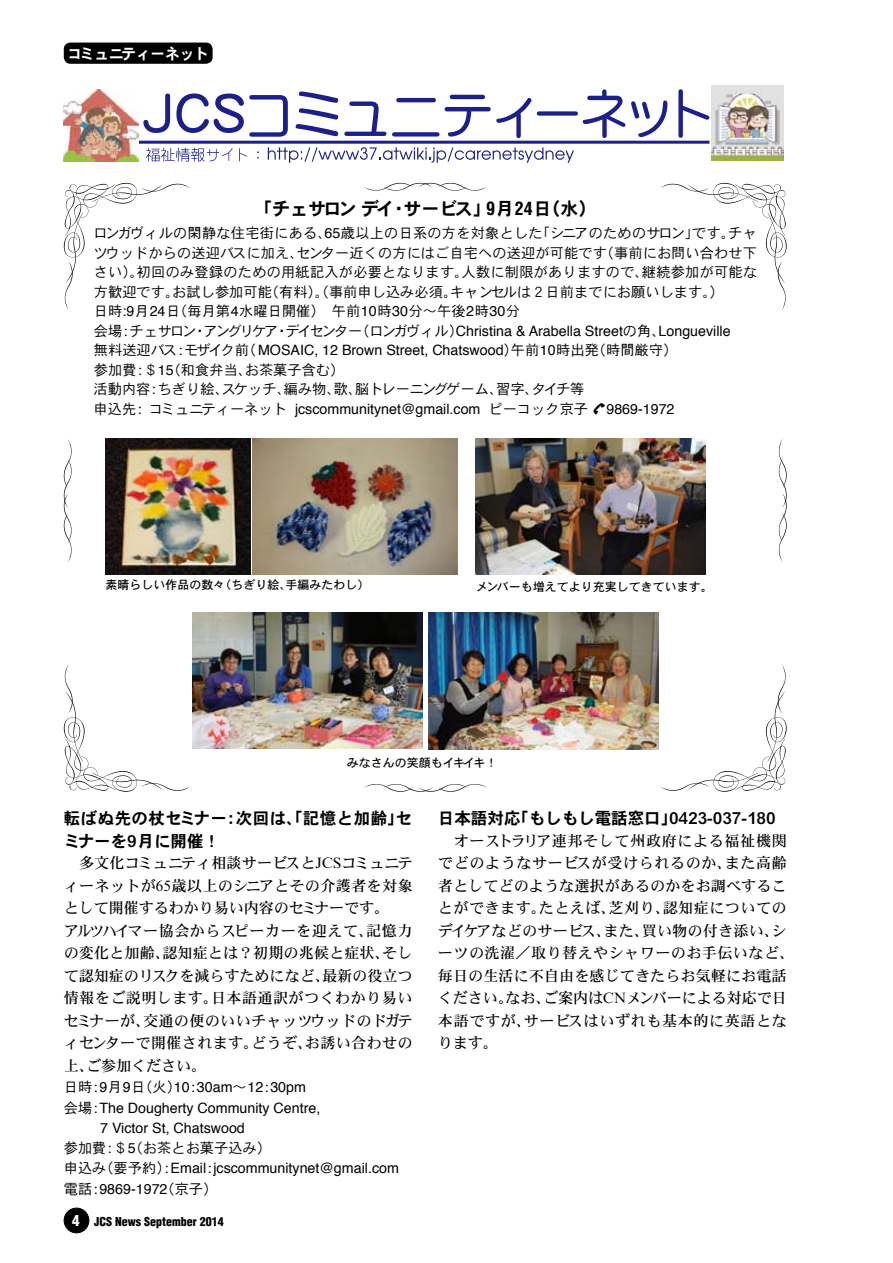
<style>
.page{position:relative;width:893px;height:1263px;background:#fff}
.page>*{position:absolute;margin:0;border:0;box-sizing:border-box;transform-origin:0 0}
.t1{font:18px "DFHS Gothic W7";color:#000}
.t2{font:16.5px/22.5px "DFHS Gothic W7";letter-spacing:.03em;color:#000}
.t3{font:16.5px "DFHS Gothic W7";color:#000}
.t4{font:15px/22.5px "DFHS Mincho W5";letter-spacing:.02em;color:#000}
.t5{font:15px "DFHS Gothic W7";color:#fff}
.t6{font:14.25px/19.5px "Helvetica";color:#000}
.t7{font:14.25px/19.5px "DFHS Gothic W3";letter-spacing:.005em;color:#000}
.t8{font:12px "DFHS Gothic W5";color:#000}
.t9{font:900 condensed 12px "Helvetica";color:#000}
.s1{font-family:"Helvetica";font-weight:700;font-stretch:condensed}
.s2{font-family:"Helvetica"}
.s3{font-family:"DFHS Gothic W3"}
.s4{font-size:15px;color:#fff}
</style>
<div class="page">
<div style="left:64px;top:1208px;width:25px;height:25px;background:#000;border-radius:50%"></div>
<div style="left:64px;top:1208px;width:25px;height:25px;border:1px solid #000;border-radius:50%"></div>
<svg style="left:146px;top:148px;width:87px;height:14px"></svg>
<svg style="left:239px;top:148px;width:8px;height:13px"></svg>
<hr style="left:139px;top:141px;width:570px;height:3px;background:#1d2088">
<svg style="left:143px;top:94px;width:27px;height:39px"></svg>
<svg style="left:176px;top:93px;width:112px;height:44px"></svg>
<svg style="left:296px;top:91px;width:42px;height:45px"></svg>
<svg style="left:344px;top:101px;width:42px;height:35px"></svg>
<svg style="left:392px;top:98px;width:47px;height:39px"></svg>
<svg style="left:445px;top:95px;width:86px;height:43px"></svg>
<div style="left:537px;top:111px;width:41px;height:5px;background:#1d2088;border-radius:2px"></div>
<svg style="left:583px;top:89px;width:42px;height:49px"></svg>
<svg style="left:631px;top:100px;width:36px;height:37px"></svg>
<svg style="left:678px;top:89px;width:31px;height:49px"></svg>
<svg style="left:268px;top:147px;width:306px;height:16px"></svg>
<img style="left:64px;top:89px;width:74px;height:72px">
<img style="left:712px;top:85px;width:72px;height:75px">
<div style="left:64px;top:43px;width:149px;height:21px;background:#000;border-radius:7px"></div>
<svg style="left:63px;top:182px;width:127px;height:128px"></svg>
<svg style="left:661px;top:182px;width:126px;height:128px"></svg>
<svg style="left:364px;top:182px;width:123px;height:9px"></svg>
<svg style="left:63px;top:664px;width:126px;height:128px"></svg>
<svg style="left:661px;top:665px;width:126px;height:127px"></svg>
<svg style="left:364px;top:784px;width:123px;height:8px"></svg>
<svg style="left:63px;top:439px;width:9px;height:123px"></svg>
<svg style="left:778px;top:439px;width:9px;height:123px"></svg>
<img style="left:106px;top:438px;width:144px;height:137px">
<img style="left:252px;top:438px;width:205px;height:137px">
<img style="left:475px;top:438px;width:231px;height:136px">
<img style="left:192px;top:612px;width:230px;height:137px">
<img style="left:428px;top:612px;width:230px;height:137px">
<p class="t5" style="left:68px;top:46px;width:143px">コミュニティーネット</p>
<p class="t1" style="left:254px;top:199px;width:344px">「チェサロンデイ・サービス」<span class="s1">9</span>月<span class="s1">24</span>日（水）</p>
<p class="t7" style="left:94px;top:224px;width:665px">ロンガヴィルの閑静な住宅街にある、<span class="s2">65</span>歳以上の日系の方を対象とした「シニアのためのサロン」です。チャツウッドからの送迎バスに加え、センター近くの方にはご自宅への送迎が可能です（事前にお問い合わせ下さい）。初回のみ登録のための用紙記入が必要となります。人数に制限がありますので、継続参加が可能な方歓迎です。お試し参加可能（有料）。（事前申し込み必須。キャンセルは２日前までにお願いします。）<br>日時<span class="s2">:9</span>月<span class="s2">24</span>日（毎月第<span class="s2">4</span>水曜日開催）午前<span class="s2">10</span>時<span class="s2">30</span>分〜午後<span class="s2">2</span>時<span class="s2">30</span>分</p>
<p class="t6" style="left:94px;top:322px;width:638px"><span class="s3">会場：チェサロン・アングリケア・デイセンター（ロンガヴィル）</span>Christina &amp; Arabella Street<span class="s3">の角、</span>Longueville<span class="s3">無料送迎バス：モザイク前（</span>MOSAIC, 12 Brown Street, Chatswood<span class="s3">）午前</span>10<span class="s3">時出発（時間厳守）</span></p>
<p class="t7" style="left:94px;top:361px;width:492px">参加費：＄<span class="s2">15</span>（和食弁当、お茶菓子含む）<br>活動内容：ちぎり絵、スケッチ、編み物、歌、脳トレーニングゲーム、習字、タイチ等</p>
<p class="t6" style="left:94px;top:400px;width:496px"><span class="s3">申込先：コミュニティーネット</span> jcscommunitynet@gmail.com <span class="s3">ピーコック京子</span></p>
<p class="t6" style="left:606px;top:400px;width:70px">9869-1972</p>
<p class="t8" style="left:106px;top:579px;width:266px">素晴らしい作品の数々（ちぎり絵、手編みたわし）</p>
<p class="t8" style="left:476px;top:580px;width:238px">メンバーも増えてより充実してきています。</p>
<p class="t8" style="left:347px;top:757px;width:152px">みなさんの笑顔もイキイキ！</p>
<p class="t2" style="left:64px;top:808px;width:350px">転ばぬ先の杖セミナー：次回は、「記憶と加齢」セミナーを9月に開催！</p>
<p class="t4" style="left:64px;top:852px;width:350px">　多文化コミュニティ相談サービスとJCSコミュニティーネットが65歳以上のシニアとその介護者を対象として開催するわかり易い内容のセミナーです。<br>アルツハイマー協会からスピーカーを迎えて、記憶力の変化と加齢、認知症とは？初期の兆候と症状、そして認知症のリスクを減らすためになど、最新の役立つ情報をご説明します。日本語通訳がつくわかり易いセミナーが、交通の便のいいチャッツウッドのドガティセンターで開催されます。どうぞ、お誘い合わせの上、ご参加ください。</p>
<p class="t6" style="left:64px;top:1078px;width:244px"><span class="s3">日時：</span>9<span class="s3">月</span>9<span class="s3">日（火）</span>10<span class="s3">：</span>30am<span class="s3">〜</span>12<span class="s3">：</span>30pm</p>
<p class="t6" style="left:64px;top:1098px;width:258px"><span class="s3">会場：</span>The Dougherty Community Centre,</p>
<p class="t6" style="left:100px;top:1118px;width:146px">7 Victor St, Chatswood</p>
<p class="t7" style="left:64px;top:1139px;width:209px">参加費：＄<span class="s2">5</span>（お茶とお菓子込み）</p>
<p class="t6" style="left:64px;top:1159px;width:337px;line-height:20.2px"><span class="s3">申込み（要予約）：</span>Emai<span class="s3">：</span>l jcscommunitynet@gmail.com<span class="s3">電話：</span>9869-1972<span class="s3">（京子）</span></p>
<p class="t9" style="left:72px;top:1214px;width:153px"><span class="s4">4</span> JCS News September 2014</p>
<p class="t3" style="left:438px;top:810px;width:339px">日本語対応「もしもし電話窓口」0423-037-180</p>
<p class="t4" style="left:438px;top:829px;width:358px">　オーストラリア連邦そして州政府による福祉機関でどのようなサービスが受けられるのか、また高齢者としてどのような選択があるのかをお調べすることができます。たとえば、芝刈り、認知症についてのデイケアなどのサービス、また、買い物の付き添い、シーツの洗濯／取り替えやシャワーのお手伝いなど、毎日の生活に不自由を感じてきたらお気軽にお電話ください。なお、ご案内はCNメンバーによる対応で日本語ですが、サービスはいずれも基本的に英語となります。</p>
</div>
